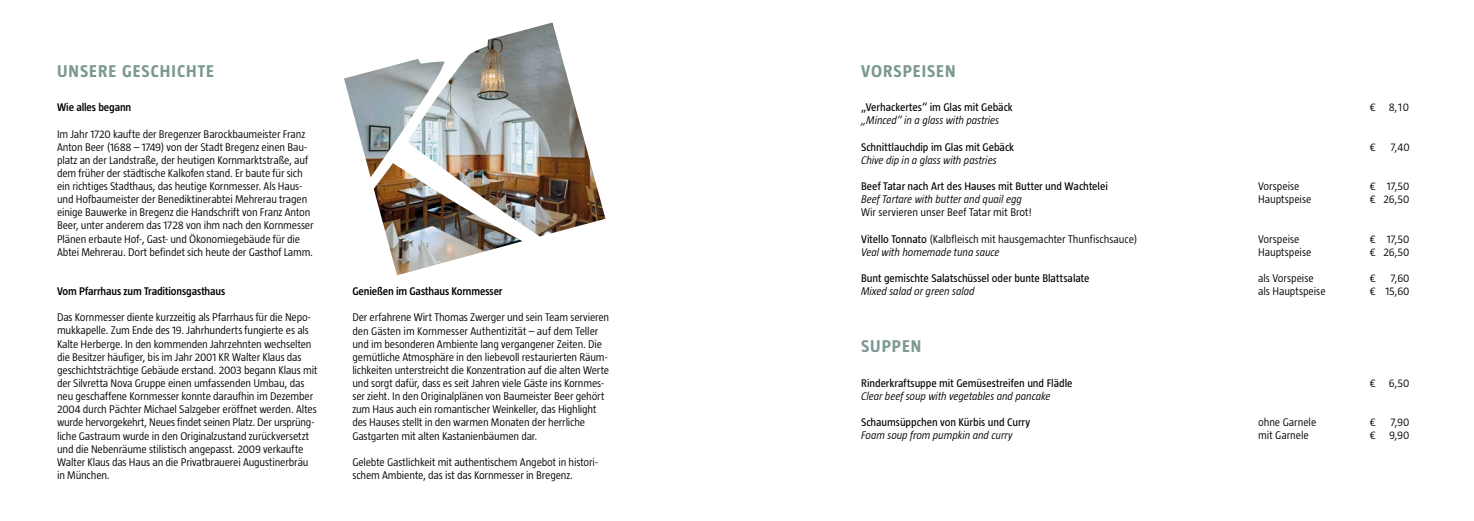
<style>
.page{position:relative;width:1474px;height:521px;background:#fff}
.page>*{position:absolute;margin:0;border:0;box-sizing:border-box;transform-origin:0 0}
.t1{font:700 17.5px "Taz";letter-spacing:.06em;color:#7b9893}
.t2{font:300 11.38px/13.1px "Taz";letter-spacing:-.015em;color:#000}
.t3{font:11.38px "Taz";letter-spacing:-.005em;color:#000}
.t4{font:italic 300 11.38px "Taz";letter-spacing:-.005em;color:#000}
.t5{font:600 11.38px "Taz";letter-spacing:-.01em;color:#000}
.s1{font-weight:400}
</style>
<div class="page">
<img style="left:344px;top:22px;width:262px;height:254px">
<h1 class="t1" style="left:57px;top:61px;width:158px">UNSERE GESCHICHTE</h1>
<h1 class="t1" style="left:861px;top:61px;width:96px">VORSPEISEN</h1>
<p class="t5" style="left:57px;top:101px;width:76px">Wie alles begann</p>
<p class="t2" style="left:57px;top:127px;width:258px">Im Jahr 1720 kaufte der Bregenzer Barockbaumeister Franz Anton Beer (1688 – 1749) von der Stadt Bregenz einen Bau&shy;platz an der Landstraße, der heutigen Kornmarktstraße, auf dem früher der städtische Kalkofen stand. Er baute für sich ein richtiges Stadthaus, das heutige Kornmesser. Als Haus&shy;und Hofbaumeister der Benediktinerabtei Mehrerau tragen einige Bauwerke in Bregenz die Handschrift von Franz Anton Beer, unter anderem das 1728 von ihm nach den Kornmesser Plänen erbaute Hof-, Gast- und Ökonomiegebäude für die Abtei Mehrerau. Dort befindet sich heute der Gasthof Lamm.</p>
<p class="t5" style="left:57px;top:285px;width:170px">Vom Pfarrhaus zum Traditionsgasthaus</p>
<p class="t2" style="left:57px;top:311px;width:262px">Das Kornmesser diente kurzzeitig als Pfarrhaus für die Nepo&shy;mukkapelle. Zum Ende des 19. Jahrhunderts fungierte es als Kalte Herberge. In den kommenden Jahrzehnten wechselten die Besitzer häufiger, bis im Jahr 2001 KR Walter Klaus das geschichtsträchtige Gebäude erstand. 2003 begann Klaus mit der Silvretta Nova Gruppe einen umfassenden Umbau, das neu geschaffene Kornmesser konnte daraufhin im Dezember 2004 durch Pächter Michael Salzgeber eröffnet werden. Altes wurde hervorgekehrt, Neues findet seinen Platz. Der ursprüng&shy;liche Gastraum wurde in den Originalzustand zurückversetzt und die Nebenräume stilistisch angepasst. 2009 verkaufte Walter Klaus das Haus an die Privatbrauerei Augustinerbräu in München.</p>
<p class="t5" style="left:352px;top:285px;width:152px">Genießen im Gasthaus Kornmesser</p>
<p class="t2" style="left:352px;top:311px;width:258px">Der erfahrene Wirt Thomas Zwerger und sein Team servieren den Gästen im Kornmesser Authentizität – auf dem Teller und im besonderen Ambiente lang vergangener Zeiten. Die gemütliche Atmosphäre in den liebevoll restaurierten Räum&shy;lichkeiten unterstreicht die Konzentration auf die alten Werte und sorgt dafür, dass es seit Jahren viele Gäste ins Kornmes&shy;ser zieht. In den Originalplänen von Baumeister Beer gehört zum Haus auch ein romantischer Weinkeller, das Highlight des Hauses stellt in den warmen Monaten der herrliche Gastgarten mit alten Kastanienbäumen dar.</p>
<p class="t2" style="left:352px;top:455px;width:247px">Gelebte Gastlichkeit mit authentischem Angebot in histori&shy;schem Ambiente, das ist das Kornmesser in Bregenz.</p>
<p class="t3" style="left:861px;top:101px;width:153px">„Verhackertes“ im Glas mit Gebäck</p>
<p class="t2" style="left:1369px;top:101px;width:41px">€ 8,10</p>
<p class="t4" style="left:861px;top:114px;width:140px">„Minced“ in a glass with pastries</p>
<p class="t3" style="left:861px;top:140px;width:154px">Schnittlauchdip im Glas mit Gebäck</p>
<p class="t2" style="left:1369px;top:140px;width:8px">€</p>
<p class="t2" style="left:1390px;top:140px;width:21px">7,40</p>
<p class="t4" style="left:861px;top:153px;width:137px">Chive dip in a glass with pastries</p>
<p class="t3" style="left:861px;top:180px;width:248px">Beef Tatar nach Art des Hauses mit Butter und Wachtelei</p>
<p class="t2" style="left:1258px;top:179px;width:43px">Vorspeise</p>
<p class="t2" style="left:1369px;top:179px;width:41px">€ 17,50</p>
<p class="t4" style="left:861px;top:193px;width:162px">Beef Tartare with butter and quail egg</p>
<p class="t2" style="left:1258px;top:193px;width:55px">Hauptspeise</p>
<p class="t2" style="left:1369px;top:193px;width:41px">€ 26,50</p>
<p class="t2" style="left:861px;top:206px;width:172px">Wir servieren unser Beef Tatar mit Brot!</p>
<p class="t2" style="left:861px;top:232px;width:278px"><span class="s1">Vitello Tonnato</span> (Kalbfleisch mit hausgemachter Thunfischsauce)</p>
<p class="t2" style="left:1258px;top:232px;width:43px">Vorspeise</p>
<p class="t2" style="left:1369px;top:232px;width:41px">€ 17,50</p>
<p class="t4" style="left:861px;top:245px;width:140px">Veal with homemade tuna sauce</p>
<p class="t2" style="left:1258px;top:245px;width:55px">Hauptspeise</p>
<p class="t2" style="left:1369px;top:245px;width:41px">€ 26,50</p>
<p class="t3" style="left:861px;top:272px;width:230px">Bunt gemischte Salatschüssel oder bunte Blattsalate</p>
<p class="t2" style="left:1258px;top:271px;width:57px">als Vorspeise</p>
<p class="t2" style="left:1369px;top:271px;width:8px">€</p>
<p class="t2" style="left:1390px;top:271px;width:20px">7,60</p>
<p class="t4" style="left:861px;top:285px;width:115px">Mixed salad or green salad</p>
<p class="t2" style="left:1258px;top:284px;width:69px">als Hauptspeise</p>
<p class="t2" style="left:1369px;top:284px;width:41px">€ 15,60</p>
<h1 class="t1" style="left:861px;top:337px;width:62px">SUPPEN</h1>
<p class="t3" style="left:861px;top:377px;width:213px">Rinderkraftsuppe mit Gemüsestreifen und Flädle</p>
<p class="t2" style="left:1369px;top:376px;width:41px">€ 6,50</p>
<p class="t4" style="left:861px;top:390px;width:191px">Clear beef soup with vegetables and pancake</p>
<p class="t3" style="left:861px;top:416px;width:170px">Schaumsüppchen von Kürbis und Curry</p>
<p class="t2" style="left:1258px;top:416px;width:60px">ohne Garnele</p>
<p class="t2" style="left:1369px;top:416px;width:8px">€</p>
<p class="t2" style="left:1390px;top:416px;width:20px">7,90</p>
<p class="t4" style="left:861px;top:429px;width:153px">Foam soup from pumpkin and curry</p>
<p class="t2" style="left:1258px;top:429px;width:52px">mit Garnele</p>
<p class="t2" style="left:1369px;top:429px;width:41px">€ 9,90</p>
</div>
